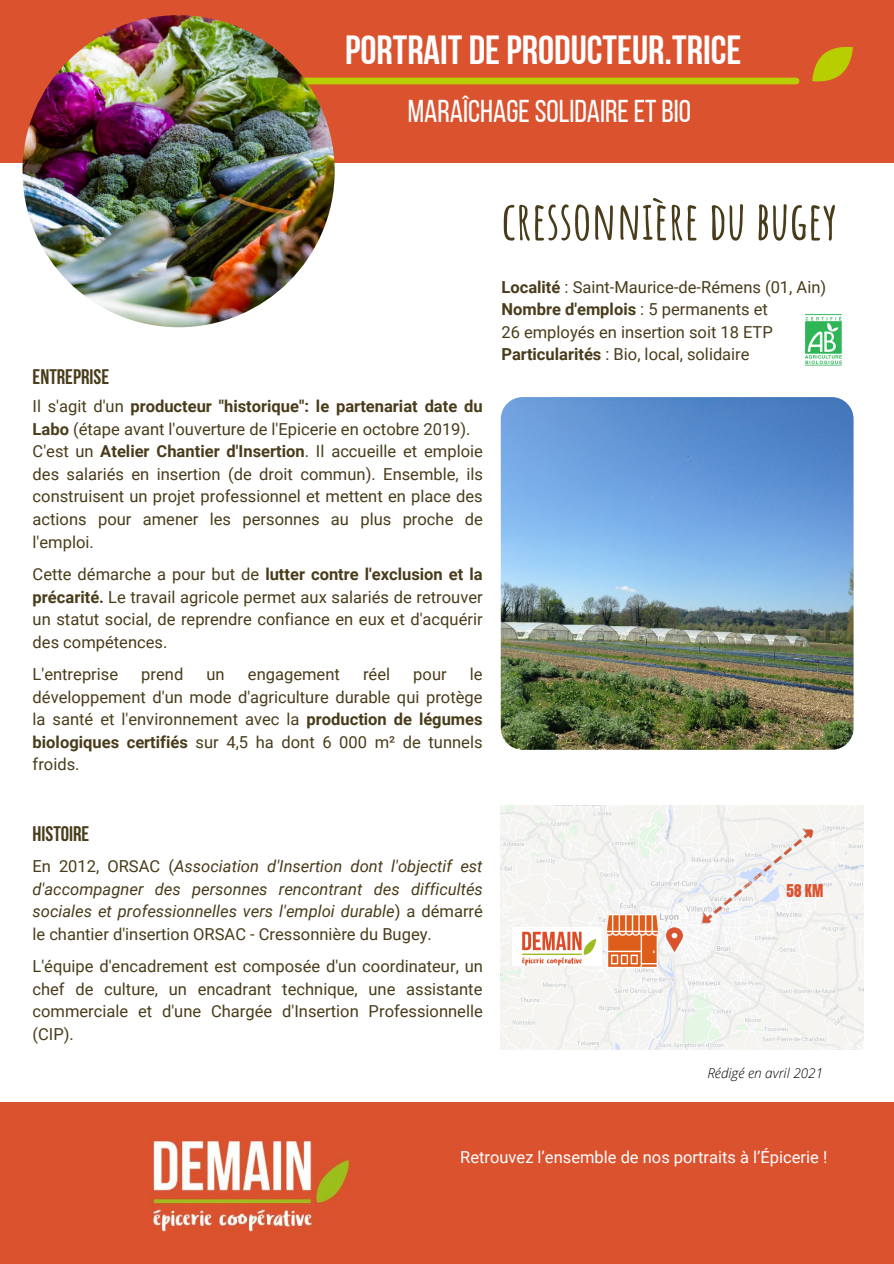
<style>
.page{position:relative;width:894px;height:1264px;background:#fff}
.page>*{position:absolute;margin:0;border:0;box-sizing:border-box;transform-origin:0 0}
.t1{font:700 52.5px "Amatic SC";color:#493c1a}
.t2{font:40.5px "Bebas Neue Cyrillic";color:#fff}
.t3{font:31.5px "Bebas Neue";color:#fff}
.t4{font:700 21px "Bebas Neue";color:#493c1a}
.t5{font:16.5px/22.5px "Roboto";color:#493c1a;text-align:justify}
.t6{font:italic 16.5px/22.5px "Roboto";color:#493c1a;text-align:justify}
.t7{font:16.5px "Roboto";color:#fff}
.t8{font:700 16.5px "Roboto";color:#493c1a}
.t9{font:15px "Anton";color:#db522f}
.t10{font:italic 300 13.5px "Open Sans";color:#000}
.s1{font-weight:700}
.s2{font-weight:400}
.s3{font-style:normal}
</style>
<div class="page">
<div style="left:0;top:0;width:893px;height:162px;background:#db522f"></div>
<div style="left:229px;top:78px;width:566px;height:6px;background:#b9ce00"></div>
<svg style="left:812px;top:46px;width:41px;height:36px"></svg>
<div style="left:0;top:1102px;width:893px;height:161px;background:#db522f"></div>
<img style="left:149px;top:1136px;width:203px;height:97px">
<img style="left:500px;top:805px;width:363px;height:244px">
<svg style="left:665px;top:927px;width:17px;height:25px"></svg>
<img style="left:601px;top:910px;width:64px;height:62px">
<img style="left:22px;top:15px;width:312px;height:312px;border-radius:50%">
<img style="left:500px;top:397px;width:353px;height:352px;border-radius:22px">
<img style="left:512px;top:927px;width:89px;height:38px">
<img style="left:805px;top:314px;width:37px;height:52px">
<img style="left:696px;top:824px;width:119px;height:103px">
<p class="t2" style="left:345px;top:33px;width:397px">PORTRAIT DEPRODUCTEUR.TRICE</p>
<p class="t3" style="left:407px;top:98px;width:285px">MARAÎCHAGE SOLIDAIRE ETBIO</p>
<p class="t1" style="left:501px;top:186px;width:337px">CRESSONNIÈRE DU BUGEY</p>
<p class="t4" style="left:33px;top:368px;width:78px">ENTREPRISE</p>
<p class="t5" style="left:33px;top:395px;width:451px">Il s'agit d'un <span class="s1">producteur "historique": le partenariat date du<br>Labo</span> (étape avant l'ouverture de l'Epicerie en octobre 2019).</p>
<p class="t5" style="left:33px;top:440px;width:451px">C'est un <span class="s1">Atelier Chantier d'Insertion</span>. Il accueille et emploie des salariés en insertion (de droit commun). Ensemble, ils construisent un projet professionnel et mettent en place des actions pour amener les personnes au plus proche de l'emploi.</p>
<p class="t5" style="left:33px;top:563px;width:451px">Cette démarche a pour but de <span class="s1">lutter contre l'exclusion et la précarité.</span> Le travail agricole permet aux salariés de retrouver un statut social, de reprendre confiance en eux et d'acquérir des compétences.</p>
<p class="t5" style="left:33px;top:663px;width:87px">L'entreprise</p>
<p class="t5" style="left:141px;top:663px;width:43px">prend</p>
<p class="t5" style="left:206px;top:663px;width:20px">un</p>
<p class="t5" style="left:248px;top:663px;width:93px">engagement</p>
<p class="t5" style="left:363px;top:663px;width:29px">réel</p>
<p class="t5" style="left:413px;top:663px;width:35px">pour</p>
<p class="t5" style="left:33px;top:663px;width:451px;text-indent:437px">le développement d'un mode d'agriculture durable qui protège la santé et l'environnement avec la <span class="s1">production de légumes biologiques certifiés</span> sur 4,5 ha dont 6 000 m² de tunnels froids.</p>
<p class="t5" style="left:501px;top:275px;width:326px"><span class="s1">Localité</span> : Saint-Maurice-de-Rémens (01, Ain)</p>
<p class="t8" style="left:501px;top:300px;width:268px">Nombre d'emplois <span class="s2">: 5 permanents et</span></p>
<p class="t5" style="left:501px;top:321px;width:273px">26 employés en insertion soit 18 ETP</p>
<p class="t5" style="left:501px;top:343px;width:249px"><span class="s1">Particularités</span> : Bio, local, solidaire</p>
<p class="t4" style="left:33px;top:825px;width:58px">HISTOIRE</p>
<p class="t6" style="left:32px;top:855px;width:452px"><span class="s3">En 2012, ORSAC (</span>Association d'Insertion dont l'objectif est d'accompagner des personnes rencontrant des difficultés sociales et professionnelles vers l'emploi durable<span class="s3">) a démarré le chantier d'insertion ORSAC - Cressonnière du Bugey.</span></p>
<p class="t5" style="left:32px;top:955px;width:452px">L'équipe d'encadrement est composée d'un coordinateur, un chef de culture, un encadrant technique, une assistante commerciale et d'une Chargée d'Insertion Professionnelle (CIP).</p>
<p class="t9" style="left:786px;top:879px;width:38px">58 KM</p>
<p class="t10" style="left:707px;top:1064px;width:117px">Rédigé en avril 2021</p>
<p class="t7" style="left:460px;top:1148px;width:368px">Retrouvez l’ensemble de nos portraits à l’Épicerie !</p>
</div>
